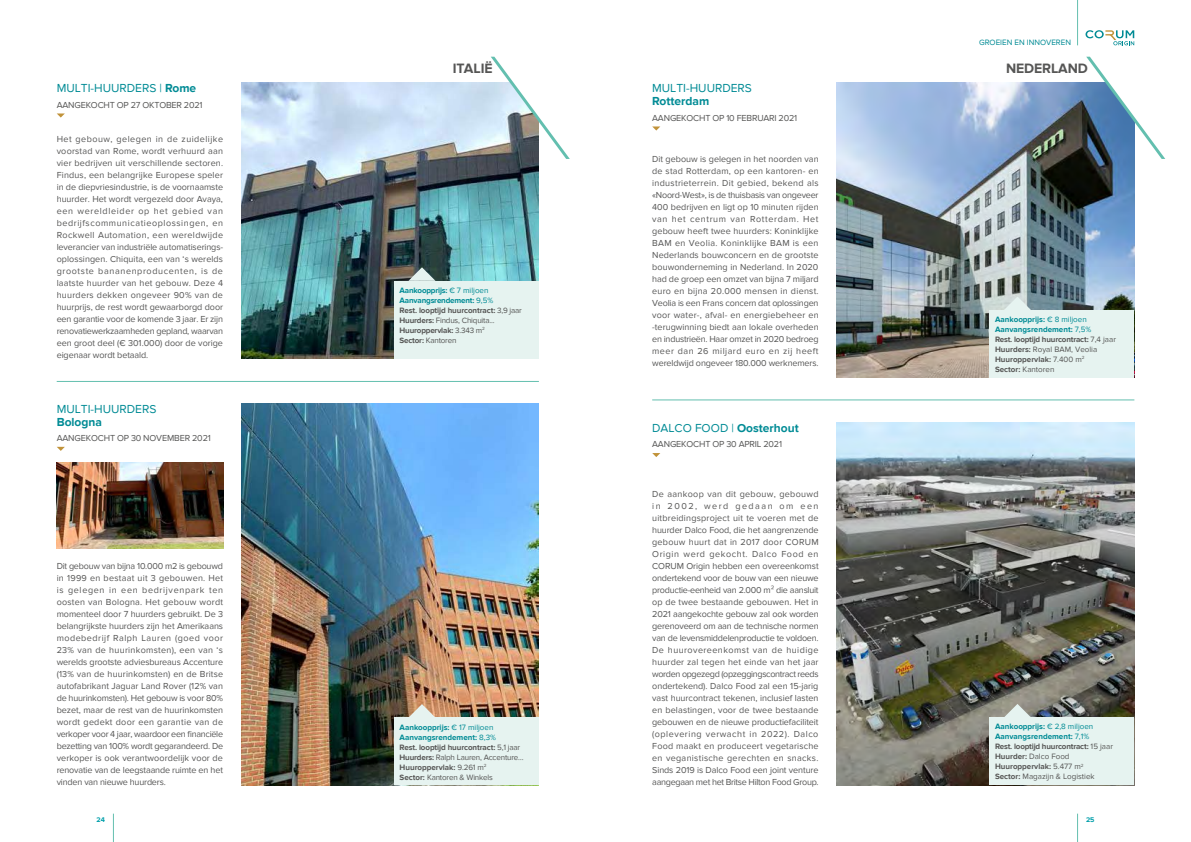
<style>
.page{position:relative;width:1191px;height:842px;background:#fff}
.page>*{position:absolute;margin:0;border:0;box-sizing:border-box;transform-origin:0 0}
.t1{font:700 14px "Proxima Nova";letter-spacing:-.01em;color:#565655}
.t2{font:12px "Proxima Nova";color:#008b95}
.t3{font:700 12px "Proxima Nova";color:#008b95}
.t4{font:9px/12px "Proxima Nova";letter-spacing:-.015em;color:#565655;text-align:justify}
.t5{font:700 8px/10px "Proxima Nova";letter-spacing:-.01em;color:#565655}
.t6{font:8px "Proxima Nova";color:#008b95}
.t7{font:700 7px "Proxima Nova";color:#009faa}
.s1{font-weight:700}
.s2{color:#008b95}
.s3{font-weight:400;color:#008b95}
.s4{font-weight:400}
</style>
<div class="page">
<hr style="left:652px;top:400px;width:482px;height:1px;background:#63bfaf">
<img style="left:836px;top:422px;width:298px;height:363px">
<div style="left:989px;top:717px;width:145px;height:68px;background:#e6f3f0"></div>
<svg style="left:1004px;top:704px;width:27px;height:13px"></svg>
<img style="left:836px;top:83px;width:298px;height:295px">
<div style="left:989px;top:310px;width:145px;height:68px;background:#e6f3f0"></div>
<svg style="left:1004px;top:296px;width:27px;height:14px"></svg>
<svg style="left:1086px;top:57px;width:79px;height:102px"></svg>
<svg style="left:652px;top:126px;width:8px;height:5px"></svg>
<svg style="left:652px;top:453px;width:8px;height:4px"></svg>
<hr style="left:57px;top:381px;width:482px;height:1px;background:#63bfaf">
<img style="left:241px;top:83px;width:298px;height:275px">
<div style="left:394px;top:281px;width:145px;height:77px;background:#e6f3f0"></div>
<svg style="left:408px;top:267px;width:27px;height:14px"></svg>
<svg style="left:491px;top:57px;width:79px;height:102px"></svg>
<img style="left:241px;top:403px;width:298px;height:382px">
<div style="left:394px;top:718px;width:145px;height:67px;background:#e6f3f0"></div>
<svg style="left:408px;top:704px;width:27px;height:14px"></svg>
<svg style="left:57px;top:113px;width:8px;height:5px"></svg>
<svg style="left:57px;top:447px;width:8px;height:4px"></svg>
<img style="left:57px;top:462px;width:166px;height:87px">
<hr style="left:1077px;top:0;width:1px;height:45px;background:#63bfaf">
<svg style="left:1077px;top:814px;width:1px;height:28px"></svg>
<svg style="left:113px;top:814px;width:1px;height:28px"></svg>
<svg style="left:1085px;top:30px;width:49px;height:15px"></svg>
<h2 class="t2" style="left:57px;top:81px;width:141px">MULTI-HUURDERS | <span class="s1">Rome</span></h2>
<p class="t4" style="left:57px;top:99px;width:147px">AANGEKOCHT OP 27 OKTOBER 2021</p>
<p class="t4" style="left:57px;top:133px;width:168px">Het gebouw, gelegen in de zuidelijke voorstad van Rome, wordt verhuurd aan vier bedrijven uit verschillende sectoren.<br>Findus, een belangrijke Europese speler in de diepvriesindustrie, is de voornaamste huurder. Het wordt vergezeld door Avaya, een wereldleider op het gebied van bedrijfscommunicatieoplossingen, en Rockwell Automation, een wereldwijde leverancier van industriële automatiserings&shy;oplossingen. Chiquita, een van ‘s werelds grootste bananenproducenten, is de laatste huurder van het gebouw. Deze 4 huurders dekken ongeveer 90% van de huurprijs, de rest wordt gewaarborgd door een garantie voor de komende 3 jaar. Er zijn renovatiewerkzaamheden gepland, waarvan een groot deel (€ 301.000) door de vorige eigenaar wordt betaald.</p>
<h2 class="t2" style="left:57px;top:402px;width:101px">MULTI-HUURDERS</h2>
<h2 class="t3" style="left:57px;top:415px;width:47px">Bologna</h2>
<p class="t4" style="left:57px;top:432px;width:156px">AANGEKOCHT OP 30 NOVEMBER 2021</p>
<p class="t4" style="left:57px;top:560px;width:168px">Dit gebouw van bijna 10.000 m2 is gebouwd in 1999 en bestaat uit 3 gebouwen. Het is gelegen in een bedrijvenpark ten oosten van Bologna. Het gebouw wordt momenteel door 7 huurders gebruikt. De 3 belangrijkste huurders zijn het Amerikaans modebedrijf Ralph Lauren (goed voor 23% van de huurinkomsten), een van ‘s werelds grootste adviesbureaus Accenture (13% van de huurinkomsten) en de Britse autofabrikant Jaguar Land Rover (12% van de huurinkomsten). Het gebouw is voor 80% bezet, maar de rest van de huurinkomsten wordt gedekt door een garantie van de verkoper voor 4 jaar, waardoor een financiële bezetting van 100% wordt gegarandeerd. De verkoper is ook verantwoordelijk voor de renovatie van de leegstaande ruimte en het vinden van nieuwe huurders.</p>
<h1 class="t1" style="left:453px;top:60px;width:41px">ITALIË</h1>
<p class="t5" style="left:399px;top:285px;width:124px"><span class="s2">Aankoopprijs:</span> <span class="s3">€ 7 miljoen<br></span><span class="s2">Aanvangsrendement:</span> <span class="s3">9,5%<br></span>Rest. looptijd huurcontract: <span class="s4">3,9 jaar<br></span>Huurders: <span class="s4">Findus, Chiquita...<br></span>Huuroppervlak: <span class="s4">3.343 m</span><sup>2<br></sup>Sector: <span class="s4">Kantoren</span></p>
<p class="t5" style="left:399px;top:722px;width:126px"><span class="s2">Aankoopprijs:</span> <span class="s3">€ 17 miljoen<br></span><span class="s2">Aanvangsrendement:</span> <span class="s3">8,3%<br></span>Rest. looptijd huurcontract: <span class="s4">5,1 jaar<br></span>Huurders: <span class="s4">Ralph Lauren, Accenture…<br></span>Huuroppervlak: <span class="s4">9.261 m</span><sup>2<br></sup>Sector: <span class="s4">Kantoren &amp; Winkels</span></p>
<h2 class="t2" style="left:652px;top:81px;width:101px">MULTI-HUURDERS</h2>
<h2 class="t3" style="left:652px;top:94px;width:59px">Rotterdam</h2>
<p class="t4" style="left:652px;top:112px;width:147px">AANGEKOCHT OP 10 FEBRUARI 2021</p>
<p class="t4" style="left:652px;top:153px;width:168px">Dit gebouw is gelegen in het noorden van de stad Rotterdam, op een kantoren- en industrieterrein. Dit gebied, bekend als «Noord-West», is de thuisbasis van ongeveer 400 bedrijven en ligt op 10 minuten rijden van het centrum van Rotterdam. Het gebouw heeft twee huurders: Koninklijke BAM en Veolia. Koninklijke BAM is een Nederlands bouwconcern en de grootste bouwonderneming in Nederland. In 2020 had de groep een omzet van bijna 7 miljard euro en bijna 20.000 mensen in dienst.<br>Veolia is een Frans concern dat oplossingen voor water-, afval- en energiebeheer en -terugwinning biedt aan lokale overheden en industrieën. Haar omzet in 2020 bedroeg meer dan 26 miljard euro en zij heeft wereldwijd ongeveer 180.000 werknemers.</p>
<h2 class="t2" style="left:652px;top:421px;width:148px">DALCO FOOD | <span class="s1">Oosterhout</span></h2>
<p class="t4" style="left:652px;top:438px;width:131px">AANGEKOCHT OP 30 APRIL 2021</p>
<p class="t4" style="left:652px;top:488px;width:168px">De aankoop van dit gebouw, gebouwd in 2002, werd gedaan om een uitbreidingsproject uit te voeren met de huurder Dalco Food, die het aangrenzende gebouw huurt dat in 2017 door CORUM Origin werd gekocht. Dalco Food en CORUM Origin hebben een overeenkomst ondertekend voor de bouw van een nieuwe productie-eenheid van 2.000 m² die aansluit op de twee bestaande gebouwen. Het in 2021 aangekochte gebouw zal ook worden gerenoveerd om aan de technische normen van de levensmiddelenproductie te voldoen.<br>De huurovereenkomst van de huidige huurder zal tegen het einde van het jaar worden opgezegd (opzeggingscontract reeds ondertekend). Dalco Food zal een 15-jarig vast huurcontract tekenen, inclusief lasten en belastingen, voor de twee bestaande gebouwen en de nieuwe productiefaciliteit (oplevering verwacht in 2022). Dalco Food maakt en produceert vegetarische en veganistische gerechten en snacks.<br>Sinds 2019 is Dalco Food een joint venture aangegaan met het Britse Hilton Food Group.</p>
<p class="t6" style="left:979px;top:38px;width:93px">GROEIEN EN INNOVEREN</p>
<h1 class="t1" style="left:1006px;top:60px;width:83px">NEDERLAND</h1>
<p class="t5" style="left:995px;top:314px;width:122px"><span class="s2">Aankoopprijs:</span> <span class="s3">€ 8 miljoen<br></span><span class="s2">Aanvangsrendement:</span> <span class="s3">7,5%<br></span>Rest. looptijd huurcontract: <span class="s4">7,4 jaar<br></span>Huurders: <span class="s4">Royal BAM, Veolia<br></span>Huuroppervlak: <span class="s4">7.400 m</span><sup>2<br></sup>Sector: <span class="s4">Kantoren</span></p>
<p class="t5" style="left:995px;top:722px;width:119px"><span class="s2">Aankoopprijs:</span> <span class="s3">€ 2,8 miljoen<br></span><span class="s2">Aanvangsrendement:</span> <span class="s3">7,1%<br></span>Rest. looptijd huurcontract: <span class="s4">15 jaar<br></span>Huurder: <span class="s4">Dalco Food<br></span>Huuroppervlak: <span class="s4">5.477 m</span><sup>2<br></sup>Sector: <span class="s4">Magazijn &amp; Logistiek</span></p>
<p class="t7" style="left:97px;top:815px;width:10px">24</p>
<p class="t7" style="left:1086px;top:815px;width:10px">25</p>
</div>
